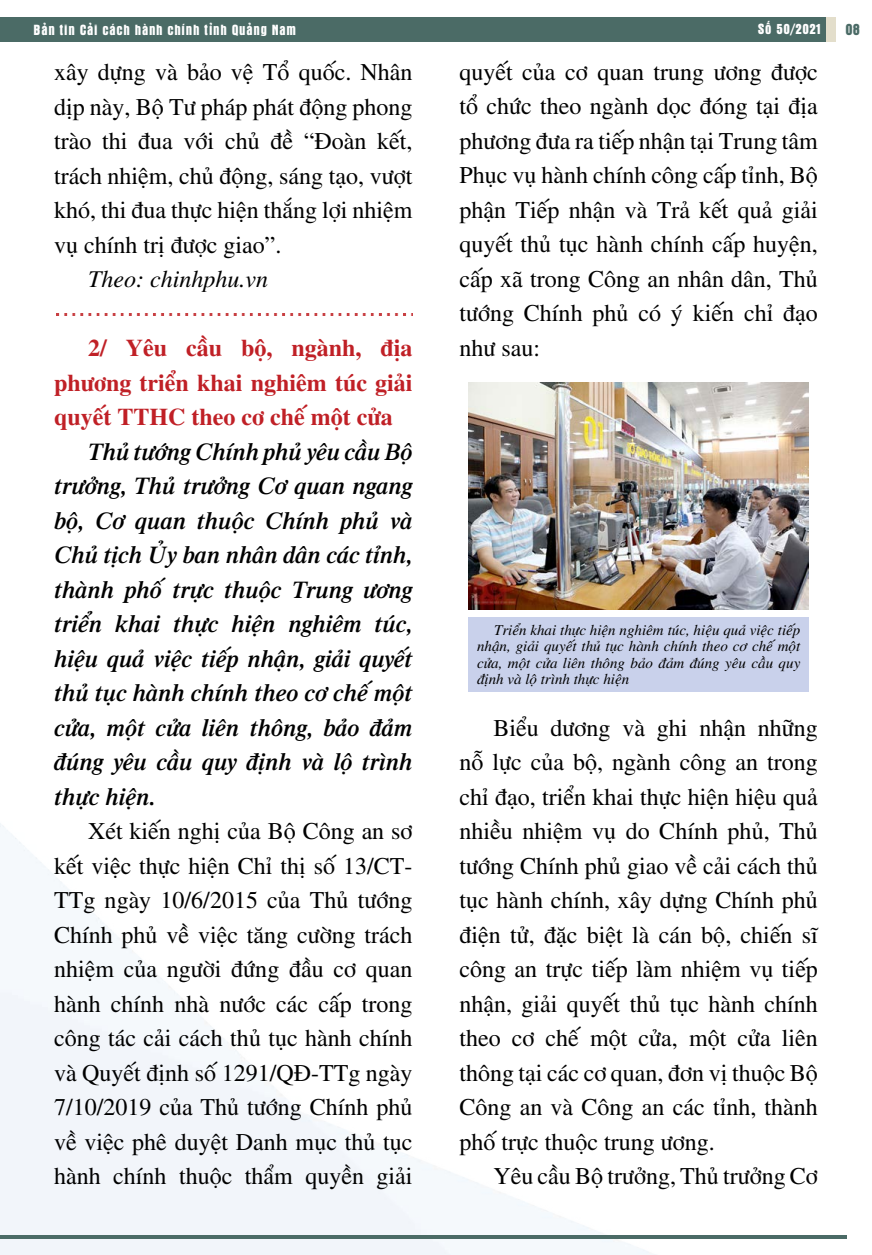
<style>
.page{position:relative;width:872px;height:1255px;background:#fff}
.page>*{position:absolute;margin:0;border:0;box-sizing:border-box;transform-origin:0 0}
.t1{font:24px/34.5px "UTM Times";color:#000;text-align:justify}
.t2{font:italic 700 24px/34.5px "UTM Times";color:#000;text-align:justify}
.t3{font:700 24px/34.5px "UTM Times";color:#c02026;text-align:justify}
.t4{font:italic 24px "UTM Times";color:#000}
.t5{font:16.5px "UTM Aurora";color:#4b6b66}
.t6{font:italic 15px/16.5px "UTM Times";color:#000;text-align:justify}
.t7{font:15px "UTM Aurora";letter-spacing:.05em;color:#fff}
</style>
<div class="page">
<img style="left:0;top:823px;width:660px;height:431px">
<div style="left:0;top:17px;width:828px;height:25px;background:#4b6b66"></div>
<hr style="left:0;top:1235px;width:846px;height:3px;background:#4b6b66">
<div style="left:825px;top:17px;width:10px;height:25px;background:#e3decb"></div>
<img style="left:56px;top:314px;width:356px;height:1px">
<img style="left:468px;top:383px;width:341px;height:226px">
<div style="left:468px;top:617px;width:341px;height:75px;background:#c9d1eb"></div>
<p class="t7" style="left:34px;top:19px;width:264px">Bản tin Cải cách hành chính tỉnh Quảng Nam</p>
<p class="t7" style="left:757px;top:19px;width:64px">Số 50/2021</p>
<p class="t5" style="left:845px;top:18px;width:16px">08</p>
<p class="t1" style="left:54px;top:53px;width:360px">xây dựng và bảo vệ Tổ quốc. Nhân dịp này, Bộ Tư pháp phát động phong trào thi đua với chủ đề “Đoàn kết, trách nhiệm, chủ động, sáng tạo, vượt khó, thi đua thực hiện thắng lợi nhiệm vụ chính trị được giao”.</p>
<p class="t4" style="left:88px;top:262px;width:181px">Theo: chinhphu.vn</p>
<p class="t1" style="left:459px;top:53px;width:360px">quyết của cơ quan trung ương được tổ chức theo ngành dọc đóng tại địa phương đưa ra tiếp nhận tại Trung tâm Phục vụ hành chính công cấp tỉnh, Bộ phận Tiếp nhận và Trả kết quả giải quyết thủ tục hành chính cấp huyện, cấp xã trong Công an nhân dân, Thủ tướng Chính phủ có ý kiến chỉ đạo như sau:</p>
<p class="t3" style="left:54px;top:328px;width:360px;text-indent:34px">2/ Yêu cầu bộ, ngành, địa phương triển khai nghiêm túc giải quyết TTHC theo cơ chế một cửa</p>
<p class="t2" style="left:54px;top:432px;width:360px;text-indent:34px">Thủ tướng Chính phủ yêu cầu Bộ trưởng, Thủ trưởng Cơ quan ngang bộ, Cơ quan thuộc Chính phủ và Chủ tịch Ủy ban nhân dân các tỉnh, thành phố trực thuộc Trung ương triển khai thực hiện nghiêm túc, hiệu quả việc tiếp nhận, giải quyết thủ tục hành chính theo cơ chế một cửa, một cửa liên thông, bảo đảm đúng yêu cầu quy định và lộ trình thực hiện.</p>
<p class="t1" style="left:54px;top:812px;width:360px;text-indent:34px">Xét kiến nghị của Bộ Công an sơ kết việc thực hiện Chỉ thị số 13/CT-TTg ngày 10/6/2015 của Thủ tướng Chính phủ về việc tăng cường trách nhiệm của người đứng đầu cơ quan hành chính nhà nước các cấp trong công tác cải cách thủ tục hành chính và Quyết định số 1291/QĐ-TTg ngày 7/10/2019 của Thủ tướng Chính phủ về việc phê duyệt Danh mục thủ tục hành chính thuộc thẩm quyền giải</p>
<p class="t6" style="left:477px;top:620px;width:325px;text-indent:17px">Triển khai thực hiện nghiêm túc, hiệu quả việc tiếp nhận, giải quyết thủ tục hành chính theo cơ chế một cửa, một cửa liên thông bảo đảm đúng yêu cầu quy định và lộ trình thực hiện</p>
<p class="t1" style="left:459px;top:708px;width:360px;text-indent:34px">Biểu dương và ghi nhận những nỗ lực của bộ, ngành công an trong chỉ đạo, triển khai thực hiện hiệu quả nhiều nhiệm vụ do Chính phủ, Thủ tướng Chính phủ giao về cải cách thủ tục hành chính, xây dựng Chính phủ điện tử, đặc biệt là cán bộ, chiến sĩ công an trực tiếp làm nhiệm vụ tiếp nhận, giải quyết thủ tục hành chính theo cơ chế một cửa, một cửa liên thông tại các cơ quan, đơn vị thuộc Bộ Công an và Công an các tỉnh, thành phố trực thuộc trung ương.</p>
<p class="t1" style="left:493px;top:1156px;width:326px">Yêu cầu Bộ trưởng, Thủ trưởng Cơ</p>
</div>
